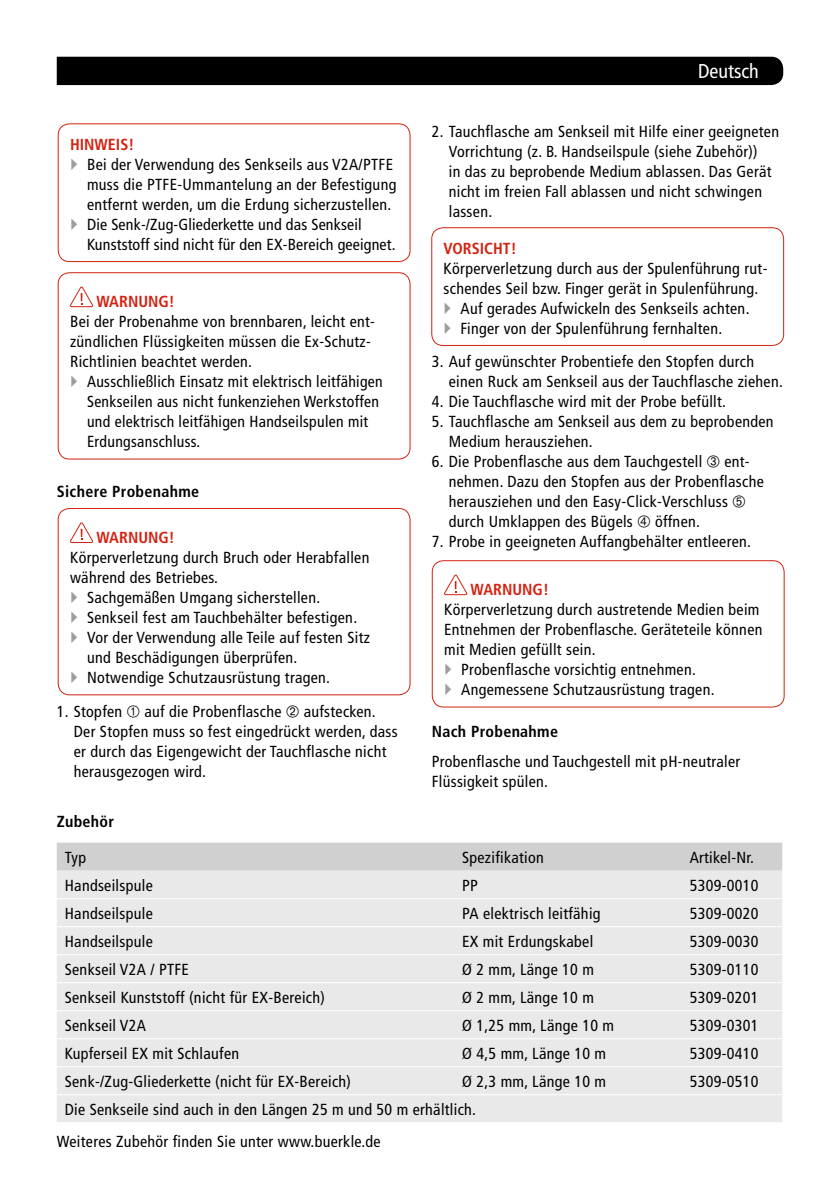
<style>
.page{position:relative;width:840px;height:1191px;background:#fff}
.page>*{position:absolute;margin:0;border:0;box-sizing:border-box;transform-origin:0 0}
.t1{font:condensed 20px "Frutiger";color:#fff}
.t2{font:condensed 16px/20px "Frutiger";letter-spacing:.02em;color:#000}
.t3{font:700 condensed 16px "Frutiger";color:#d32210}
.t4{font:700 condensed 16px "Frutiger";letter-spacing:.02em;color:#000}
</style>
<div class="page">
<div style="left:57px;top:57px;width:725px;height:28px;background:#000"></div>
<svg style="left:444px;top:575px;width:23px;height:20px"></svg>
<div style="left:431px;top:560px;width:353px;height:147px;border:1px solid #d32210;border-radius:11px"></div>
<svg style="left:70px;top:287px;width:23px;height:20px"></svg>
<div style="left:58px;top:272px;width:352px;height:187px;border:1px solid #d32210;border-radius:11px"></div>
<svg style="left:70px;top:522px;width:23px;height:21px"></svg>
<div style="left:58px;top:508px;width:352px;height:187px;border:1px solid #d32210;border-radius:11px"></div>
<div style="left:431px;top:227px;width:352px;height:119px;border:1px solid #d32210;border-radius:11px"></div>
<div style="left:57px;top:842px;width:724px;height:28px;background:#d0d0d0"></div>
<div style="left:57px;top:870px;width:724px;height:252px;background:#e9e9e9"></div>
<hr style="left:57px;top:898px;width:397px;height:1px;background:#fff">
<hr style="left:454px;top:898px;width:227px;height:1px;background:#fff">
<hr style="left:681px;top:898px;width:100px;height:1px;background:#fff">
<hr style="left:57px;top:926px;width:397px;height:1px;background:#fff">
<hr style="left:454px;top:926px;width:227px;height:1px;background:#fff">
<hr style="left:681px;top:926px;width:100px;height:1px;background:#fff">
<hr style="left:57px;top:954px;width:397px;height:1px;background:#fff">
<hr style="left:454px;top:954px;width:227px;height:1px;background:#fff">
<hr style="left:681px;top:954px;width:100px;height:1px;background:#fff">
<hr style="left:57px;top:982px;width:397px;height:1px;background:#fff">
<hr style="left:454px;top:982px;width:227px;height:1px;background:#fff">
<hr style="left:681px;top:982px;width:100px;height:1px;background:#fff">
<hr style="left:57px;top:1010px;width:397px;height:1px;background:#fff">
<hr style="left:454px;top:1010px;width:227px;height:1px;background:#fff">
<hr style="left:681px;top:1010px;width:100px;height:1px;background:#fff">
<hr style="left:57px;top:1038px;width:397px;height:1px;background:#fff">
<hr style="left:454px;top:1038px;width:227px;height:1px;background:#fff">
<hr style="left:681px;top:1038px;width:100px;height:1px;background:#fff">
<hr style="left:57px;top:1066px;width:397px;height:1px;background:#fff">
<hr style="left:454px;top:1066px;width:227px;height:1px;background:#fff">
<hr style="left:681px;top:1066px;width:100px;height:1px;background:#fff">
<hr style="left:57px;top:1094px;width:397px;height:1px;background:#fff">
<hr style="left:454px;top:1094px;width:227px;height:1px;background:#fff">
<hr style="left:681px;top:1094px;width:100px;height:1px;background:#fff">
<div style="left:58px;top:123px;width:352px;height:139px;border:1px solid #d32210;border-radius:11px"></div>
<p class="t3" style="left:70px;top:135px;width:66px">HINWEIS!</p>
<p class="t2" style="left:87px;top:154px;width:311px">Bei der Verwendung des Senkseils aus V2A/PTFE muss die PTFE-Ummantelung an der Befestigung entfernt werden, um die Erdung sicherzustellen.<br>Die Senk-/Zug-Gliederkette und das Senkseil Kunststoff sind nicht für den EX-Bereich geeignet.</p>
<p class="t3" style="left:96px;top:292px;width:80px">WARNUNG!</p>
<p class="t2" style="left:70px;top:312px;width:306px">Bei der Probenahme von brennbaren, leicht ent&shy;zündlichen Flüssigkeiten müssen die Ex-Schutz-<br>Richtlinien beachtet werden.</p>
<p class="t2" style="left:87px;top:372px;width:297px">Ausschließlich Einsatz mit elektrisch leitfähigen Senkseilen aus nicht funkenziehen Werkstoffen und elektrisch leitfähigen Handseilspulen mit Erdungsanschluss.</p>
<p class="t4" style="left:57px;top:482px;width:144px">Sichere Probenahme</p>
<p class="t3" style="left:96px;top:528px;width:80px">WARNUNG!</p>
<p class="t2" style="left:70px;top:547px;width:301px">Körperverletzung durch Bruch oder Herabfallen</p>
<p class="t2" style="left:70px;top:567px;width:149px">während des Betriebes.</p>
<p class="t2" style="left:87px;top:587px;width:234px">Sachgemäßen Umgang sicherstellen.</p>
<p class="t2" style="left:87px;top:607px;width:271px">Senkseil fest am Tauchbehälter befestigen.</p>
<p class="t2" style="left:87px;top:627px;width:284px">Vor der Verwendung alle Teile auf festen Sitz</p>
<p class="t2" style="left:87px;top:647px;width:212px">und Beschädigungen überprüfen.</p>
<p class="t2" style="left:87px;top:667px;width:244px">Notwendige Schutzausrüstung tragen.</p>
<p class="t2" style="left:57px;top:701px;width:67px">1. Stopfen</p>
<p class="t2" style="left:144px;top:701px;width:139px">auf die Probenflasche</p>
<p class="t2" style="left:74px;top:701px;width:325px;text-indent:230px">aufstecken.<br>Der Stopfen muss so fest eingedrückt werden, dass er durch das Eigengewicht der Tauchflasche nicht herausgezogen wird.</p>
<p class="t4" style="left:57px;top:812px;width:59px">Zubehör</p>
<p class="t1" style="left:697px;top:60px;width:62px">Deutsch</p>
<p class="t2" style="left:448px;top:121px;width:331px;text-indent:-17px">2. Tauchflasche am Senkseil mit Hilfe einer geeigneten Vorrichtung (z. B. Handseilspule (siehe Zubehör))<br>in das zu beprobende Medium ablassen. Das Gerät nicht im freien Fall ablassen und nicht schwingen lassen.</p>
<p class="t3" style="left:443px;top:238px;width:74px">VORSICHT!</p>
<p class="t2" style="left:443px;top:258px;width:325px">Körperverletzung durch aus der Spulenführung rut-</p>
<p class="t2" style="left:443px;top:278px;width:316px">schendes Seil bzw. Finger gerät in Spulenführung.</p>
<p class="t2" style="left:460px;top:298px;width:290px">Auf gerades Aufwickeln des Senkseils achten.</p>
<p class="t2" style="left:460px;top:318px;width:263px">Finger von der Spulenführung fernhalten.</p>
<p class="t2" style="left:448px;top:351px;width:335px;text-indent:-17px">3. Auf gewünschter Probentiefe den Stopfen durch einen Ruck am Senkseil aus der Tauchflasche ziehen.</p>
<p class="t2" style="left:431px;top:391px;width:296px">4. Die Tauchflasche wird mit der Probe befüllt.</p>
<p class="t2" style="left:448px;top:411px;width:326px;text-indent:-17px">5. Tauchflasche am Senkseil aus dem zu beprobenden<br>Medium herausziehen.</p>
<p class="t2" style="left:431px;top:451px;width:272px">6. Die Probenflasche aus dem Tauchgestell</p>
<p class="t2" style="left:448px;top:451px;width:316px;text-indent:275px">ent&shy;nehmen. Dazu den Stopfen aus der Probenflasche herausziehen und den Easy-Click-Verschluss durch Umklappen des Bügels</p>
<p class="t2" style="left:654px;top:511px;width:46px">öffnen.</p>
<p class="t2" style="left:431px;top:531px;width:320px">7. Probe in geeigneten Auffangbehälter entleeren.</p>
<p class="t3" style="left:470px;top:580px;width:80px">WARNUNG!</p>
<p class="t2" style="left:444px;top:599px;width:317px">Körperverletzung durch austretende Medien beim</p>
<p class="t2" style="left:444px;top:619px;width:320px">Entnehmen der Probenflasche. Geräteteile können</p>
<p class="t2" style="left:444px;top:639px;width:153px">mit Medien gefüllt sein.</p>
<p class="t2" style="left:461px;top:659px;width:236px">Probenflasche vorsichtig entnehmen.</p>
<p class="t2" style="left:461px;top:679px;width:255px">Angemessene Schutzausrüstung tragen.</p>
<p class="t4" style="left:431px;top:722px;width:128px">Nach Probenahme</p>
<p class="t2" style="left:431px;top:751px;width:310px">Probenflasche und Tauchgestell mit pH-neutraler<br>Flüssigkeit spülen.</p>
<p class="t2" style="left:65px;top:847px;width:23px">Typ</p>
<p class="t2" style="left:462px;top:847px;width:83px">Spezifikation</p>
<p class="t2" style="left:689px;top:847px;width:66px">Artikel-Nr.</p>
<p class="t2" style="left:65px;top:875px;width:89px">Handseilspule</p>
<p class="t2" style="left:462px;top:875px;width:17px">PP</p>
<p class="t2" style="left:689px;top:875px;width:70px">5309-0010</p>
<p class="t2" style="left:65px;top:903px;width:89px">Handseilspule</p>
<p class="t2" style="left:462px;top:903px;width:140px">PA elektrisch leitfähig</p>
<p class="t2" style="left:689px;top:903px;width:70px">5309-0020</p>
<p class="t2" style="left:65px;top:931px;width:89px">Handseilspule</p>
<p class="t2" style="left:462px;top:931px;width:133px">EX mit Erdungskabel</p>
<p class="t2" style="left:689px;top:931px;width:70px">5309-0030</p>
<p class="t2" style="left:65px;top:959px;width:126px">Senkseil V2A / PTFE</p>
<p class="t2" style="left:462px;top:959px;width:133px">Ø 2 mm, Länge 10 m</p>
<p class="t2" style="left:689px;top:959px;width:70px">5309-0110</p>
<p class="t2" style="left:65px;top:987px;width:261px">Senkseil Kunststoff (nicht für EX-Bereich)</p>
<p class="t2" style="left:462px;top:987px;width:133px">Ø 2 mm, Länge 10 m</p>
<p class="t2" style="left:689px;top:987px;width:70px">5309-0201</p>
<p class="t2" style="left:65px;top:1015px;width:83px">Senkseil V2A</p>
<p class="t2" style="left:462px;top:1015px;width:153px">Ø 1,25 mm, Länge 10 m</p>
<p class="t2" style="left:689px;top:1015px;width:70px">5309-0301</p>
<p class="t2" style="left:65px;top:1043px;width:176px">Kupferseil EX mit Schlaufen</p>
<p class="t2" style="left:462px;top:1043px;width:145px">Ø 4,5 mm, Länge 10 m</p>
<p class="t2" style="left:689px;top:1043px;width:70px">5309-0410</p>
<p class="t2" style="left:65px;top:1071px;width:287px">Senk-/Zug-Gliederkette (nicht für EX-Bereich)</p>
<p class="t2" style="left:462px;top:1071px;width:145px">Ø 2,3 mm, Länge 10 m</p>
<p class="t2" style="left:689px;top:1071px;width:70px">5309-0510</p>
<p class="t2" style="left:65px;top:1099px;width:412px">Die Senkseile sind auch in den Längen 25 m und 50 m erhältlich.</p>
<p class="t2" style="left:57px;top:1131px;width:325px">Weiteres Zubehör finden Sie unter www.buerkle.de</p>
</div>
